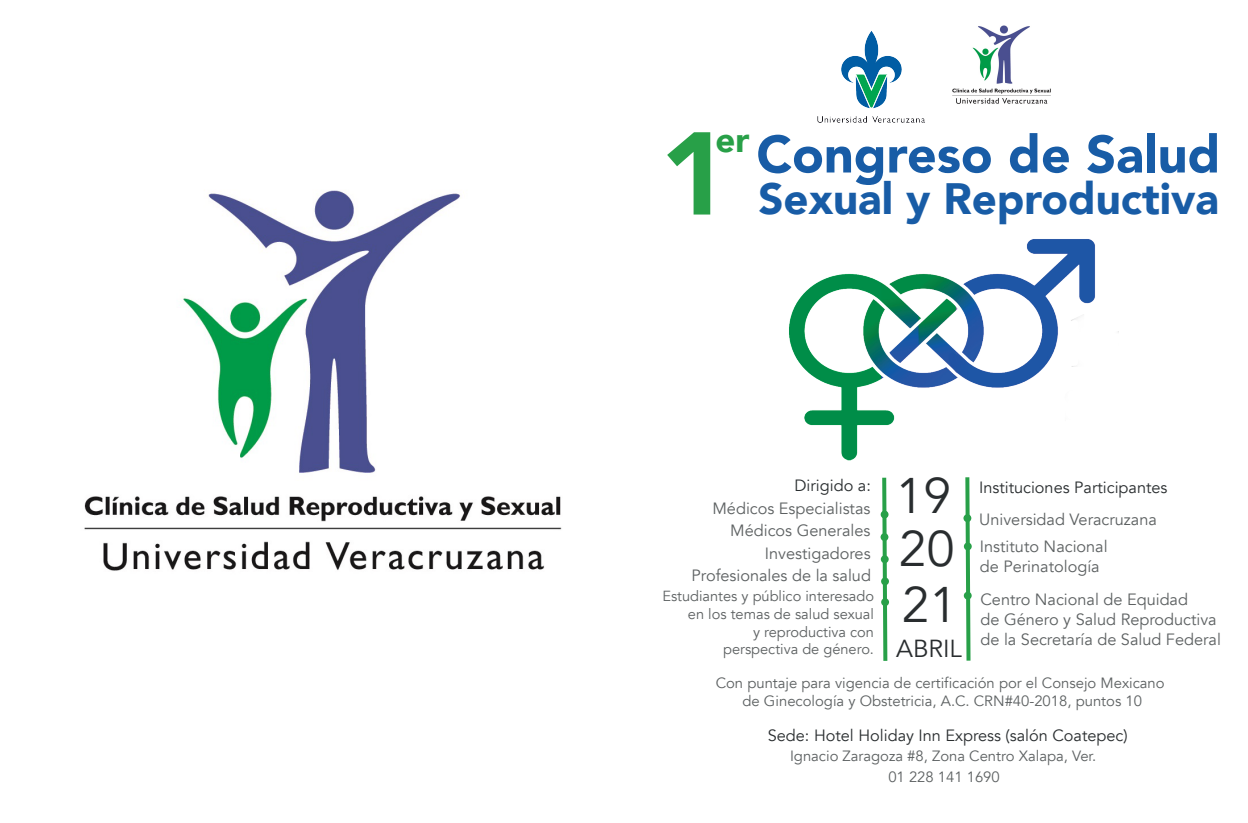
<style>
.page{position:relative;width:1248px;height:823px;background:#fff}
.page>*{position:absolute;margin:0;border:0;box-sizing:border-box;transform-origin:0 0}
.t1{font:900 116px "Avenir";color:#28a048}
.t2{font:900 52px "Avenir";color:#185ca6}
.t3{font:49.8px/54.4px "Avenir";color:#292d2f}
.t4{font:900 43.8px "Avenir";color:#185ca6}
.t5{font:900 34.8px "Avenir";color:#28a048}
.t6{font:24.6px "Avenir";color:#292d2f}
.t7{font:16.4px/22.4px "Avenir";color:#5d6162}
.t8{font:16.4px "Avenir";color:#292d2f}
.t9{font:14.8px/21.4px "Avenir";color:#5d6162;text-align:center}
.t10{font:14.6px/17.6px "Avenir";color:#5d6162;text-align:right}
</style>
<div class="page">
<svg style="left:880px;top:479px;width:9px;height:182px"></svg>
<svg style="left:964px;top:479px;width:8px;height:182px"></svg>
<div style="left:880px;top:510px;width:8px;height:8px;background:#28a048;border-radius:50%"></div>
<div style="left:880px;top:533px;width:8px;height:7px;background:#28a048;border-radius:50%"></div>
<div style="left:880px;top:555px;width:8px;height:8px;background:#28a048;border-radius:50%"></div>
<div style="left:881px;top:577px;width:7px;height:8px;background:#28a048;border-radius:50%"></div>
<div style="left:881px;top:598px;width:8px;height:7px;background:#28a048;border-radius:50%"></div>
<div style="left:963px;top:514px;width:8px;height:8px;background:#28a048;border-radius:50%"></div>
<div style="left:963px;top:542px;width:8px;height:8px;background:#28a048;border-radius:50%"></div>
<div style="left:963px;top:591px;width:8px;height:8px;background:#28a048;border-radius:50%"></div>
<img style="left:952px;top:25px;width:99px;height:79px">
<img style="left:789px;top:239px;width:306px;height:240px">
<img style="left:817px;top:31px;width:108px;height:92px">
<img style="left:84px;top:190px;width:478px;height:381px">
<h1 class="t1" style="left:660px;top:75px;width:70px">1</h1>
<h3 class="t5" style="left:715px;top:110px;width:36px">er</h3>
<h2 class="t2" style="left:756px;top:110px;width:465px">Congreso de Salud</h2>
<h3 class="t4" style="left:758px;top:161px;width:462px">Sexual y Reproductiva</h3>
<p class="t8" style="left:794px;top:475px;width:78px">Dirigido a:</p>
<p class="t7" style="left:691px;top:497px;width:181px;text-align:right">Médicos Especialistas<br>Médicos Generales<br>Investigadores<br>Profesionales de la salud</p>
<p class="t10" style="left:662px;top:587px;width:213px">Estudiantes y público interesado en los temas de salud sexual<br>y reproductiva con<br>perspectiva de género.</p>
<h3 class="t3" style="left:895px;top:469px;width:63px">19<br>20<br>21</h3>
<p class="t8" style="left:978px;top:477px;width:190px">Instituciones Participantes</p>
<p class="t7" style="left:979px;top:506px;width:179px;line-height:27.2px">Universidad Veracruzana<br>Instituto Nacional</p>
<p class="t7" style="left:979px;top:549px;width:210px;line-height:33.6px">de Perinatología<br>Centro Nacional de Equidad</p>
<p class="t7" style="left:980px;top:609px;width:242px;line-height:19.6px">de Género y Salud Reproductiva de la Secretaría de Salud Federal</p>
<h3 class="t6" style="left:896px;top:633px;width:67px">ABRIL</h3>
<p class="t9" style="left:715px;top:673px;width:450px;line-height:17.8px">Con puntaje para vigencia de certificación por el Consejo Mexicano de Ginecología y Obstetricia, A.C. CRN#40-2018, puntos 10</p>
<p class="t8" style="left:767px;top:725px;width:361px">Sede: Hotel Holiday Inn Express (salón Coatepec)</p>
<p class="t9" style="left:790px;top:744px;width:308px">Ignacio Zaragoza #8, Zona Centro Xalapa, Ver.<br>01 228 141 1690</p>
</div>
